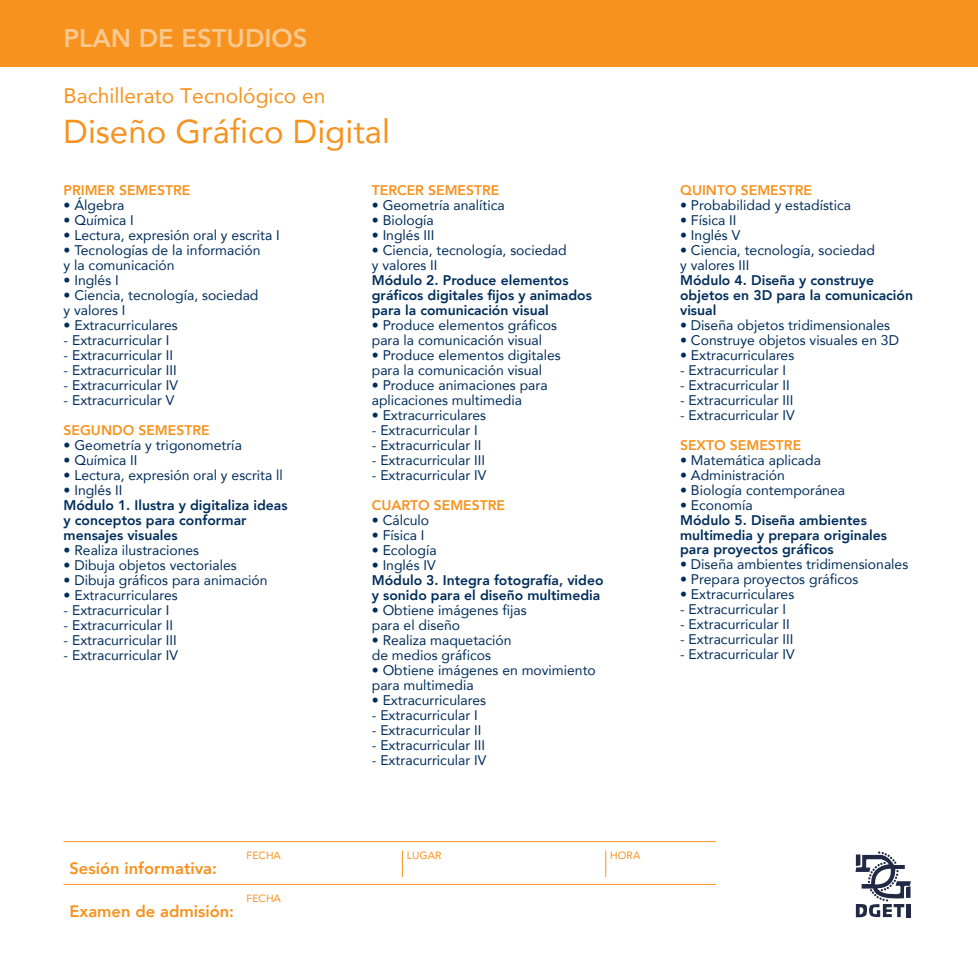
<style>
.page{position:relative;width:978px;height:978px;background:#fff}
.page>*{position:absolute;margin:0;border:0;box-sizing:border-box;transform-origin:0 0}
.t1{font:33px "Avenir";color:#f7921e}
.t2{font:800 25.65px "Avenir";color:#fbc88e}
.t3{font:21px "Avenir";color:#f7921e}
.t4{font:800 16.5px "Avenir";color:#f7921e}
.t5{font:13.95px/15px "Avenir";color:#002d5b}
.t6{font:800 13.95px/15px "Avenir";color:#002d5b}
.t7{font:800 13.95px "Avenir";color:#f7921e}
.t8{font:10.5px "Avenir";color:#f7921e}
</style>
<div class="page">
<div style="left:0;top:0;width:978px;height:67px;background:#f7921e"></div>
<hr style="left:64px;top:841px;width:652px;height:1px;background:#f7921e">
<hr style="left:64px;top:884px;width:652px;height:1px;background:#f7921e">
<svg style="left:605px;top:851px;width:1px;height:26px"></svg>
<svg style="left:402px;top:851px;width:1px;height:26px"></svg>
<svg style="left:855px;top:851px;width:56px;height:67px"></svg>
<h2 class="t2" style="left:64px;top:18px;width:246px">PLAN DE ESTUDIOS</h2>
<h3 class="t3" style="left:64px;top:79px;width:263px">Bachillerato Tecnológico en</h3>
<h1 class="t1" style="left:64px;top:105px;width:328px">Diseño Gráfico Digital</h1>
<p class="t7" style="left:64px;top:179px;width:128px">PRIMER SEMESTRE</p>
<p class="t5" style="left:64px;top:197px;width:62px">• Álgebra</p>
<p class="t5" style="left:64px;top:212px;width:72px">• Química I</p>
<p class="t5" style="left:64px;top:227px;width:218px">• Lectura, expresión oral y escrita I</p>
<p class="t5" style="left:64px;top:242px;width:198px">• Tecnologías de la información y la comunicación</p>
<p class="t5" style="left:64px;top:272px;width:57px">• Inglés I</p>
<p class="t5" style="left:64px;top:287px;width:196px">• Ciencia, tecnología, sociedad y valores I</p>
<p class="t5" style="left:64px;top:317px;width:116px">• Extracurriculares</p>
<p class="t5" style="left:64px;top:332px;width:107px">- Extracurricular I</p>
<p class="t5" style="left:64px;top:347px;width:111px">- Extracurricular II</p>
<p class="t5" style="left:64px;top:362px;width:115px">- Extracurricular III</p>
<p class="t5" style="left:64px;top:377px;width:116px">- Extracurricular IV</p>
<p class="t5" style="left:64px;top:392px;width:112px">- Extracurricular V</p>
<p class="t7" style="left:64px;top:419px;width:148px">SEGUNDO SEMESTRE</p>
<p class="t5" style="left:64px;top:437px;width:180px">• Geometría y trigonometría</p>
<p class="t5" style="left:64px;top:452px;width:75px">• Química II</p>
<p class="t5" style="left:64px;top:467px;width:221px">• Lectura, expresión oral y escrita ll</p>
<p class="t5" style="left:64px;top:482px;width:60px">• Inglés II</p>
<p class="t6" style="left:64px;top:497px;width:226px">Módulo 1. Ilustra y digitaliza ideas y conceptos para conformar mensajes visuales</p>
<p class="t5" style="left:64px;top:542px;width:137px">• Realiza ilustraciones</p>
<p class="t5" style="left:64px;top:557px;width:175px">• Dibuja objetos vectoriales</p>
<p class="t5" style="left:64px;top:572px;width:205px">• Dibuja gráficos para animación</p>
<p class="t5" style="left:64px;top:587px;width:116px">• Extracurriculares</p>
<p class="t5" style="left:64px;top:602px;width:107px">- Extracurricular I</p>
<p class="t5" style="left:64px;top:617px;width:111px">- Extracurricular II</p>
<p class="t5" style="left:64px;top:632px;width:115px">- Extracurricular III</p>
<p class="t5" style="left:64px;top:647px;width:116px">- Extracurricular IV</p>
<p class="t7" style="left:372px;top:179px;width:129px">TERCER SEMESTRE</p>
<p class="t5" style="left:372px;top:197px;width:134px">• Geometría analítica</p>
<p class="t5" style="left:372px;top:212px;width:64px">• Biología</p>
<p class="t5" style="left:372px;top:227px;width:64px">• Inglés III</p>
<p class="t5" style="left:372px;top:242px;width:196px">• Ciencia, tecnología, sociedad y valores II</p>
<p class="t6" style="left:372px;top:272px;width:222px">Módulo 2. Produce elementos gráficos digitales fijos y animados para la comunicación visual</p>
<p class="t5" style="left:372px;top:317px;width:187px">• Produce elementos gráficos para la comunicación visual</p>
<p class="t5" style="left:372px;top:347px;width:190px">• Produce elementos digitales para la comunicación visual</p>
<p class="t5" style="left:372px;top:377px;width:177px">• Produce animaciones para aplicaciones multimedia</p>
<p class="t5" style="left:372px;top:407px;width:116px">• Extracurriculares</p>
<p class="t5" style="left:372px;top:422px;width:107px">- Extracurricular I</p>
<p class="t5" style="left:372px;top:437px;width:111px">- Extracurricular II</p>
<p class="t5" style="left:372px;top:452px;width:115px">- Extracurricular III</p>
<p class="t5" style="left:372px;top:467px;width:116px">- Extracurricular IV</p>
<p class="t7" style="left:372px;top:494px;width:135px">CUARTO SEMESTRE</p>
<p class="t5" style="left:372px;top:512px;width:59px">• Cálculo</p>
<p class="t5" style="left:372px;top:527px;width:54px">• Física I</p>
<p class="t5" style="left:372px;top:542px;width:66px">• Ecología</p>
<p class="t5" style="left:372px;top:557px;width:65px">• Inglés IV</p>
<p class="t6" style="left:372px;top:572px;width:233px">Módulo 3. Integra fotografía, video y sonido para el diseño multimedia</p>
<p class="t5" style="left:372px;top:602px;width:156px">• Obtiene imágenes fijas para el diseño</p>
<p class="t5" style="left:372px;top:632px;width:141px">• Realiza maquetación de medios gráficos</p>
<p class="t5" style="left:372px;top:662px;width:226px">• Obtiene imágenes en movimiento para multimedia</p>
<p class="t5" style="left:372px;top:692px;width:116px">• Extracurriculares</p>
<p class="t5" style="left:372px;top:707px;width:107px">- Extracurricular I</p>
<p class="t5" style="left:372px;top:722px;width:111px">- Extracurricular II</p>
<p class="t5" style="left:372px;top:737px;width:115px">- Extracurricular III</p>
<p class="t5" style="left:372px;top:752px;width:116px">- Extracurricular IV</p>
<p class="t4" style="left:69px;top:855px;width:149px">Sesión informativa:</p>
<p class="t4" style="left:69px;top:898px;width:166px">Examen de admisión:</p>
<p class="t8" style="left:247px;top:847px;width:36px">FECHA</p>
<p class="t8" style="left:247px;top:889px;width:36px">FECHA</p>
<p class="t8" style="left:407px;top:847px;width:36px">LUGAR</p>
<p class="t8" style="left:610px;top:847px;width:32px">HORA</p>
<p class="t7" style="left:680px;top:179px;width:133px">QUINTO SEMESTRE</p>
<p class="t5" style="left:680px;top:197px;width:173px">• Probabilidad y estadística</p>
<p class="t5" style="left:680px;top:212px;width:58px">• Física II</p>
<p class="t5" style="left:680px;top:227px;width:62px">• Inglés V</p>
<p class="t5" style="left:680px;top:242px;width:196px">• Ciencia, tecnología, sociedad y valores III</p>
<p class="t6" style="left:680px;top:272px;width:234px">Módulo 4. Diseña y construye objetos en 3D para la comunicación visual</p>
<p class="t5" style="left:680px;top:317px;width:212px">• Diseña objetos tridimensionales</p>
<p class="t5" style="left:680px;top:332px;width:220px">• Construye objetos visuales en 3D</p>
<p class="t5" style="left:680px;top:347px;width:116px">• Extracurriculares</p>
<p class="t5" style="left:680px;top:362px;width:107px">- Extracurricular I</p>
<p class="t5" style="left:680px;top:377px;width:111px">- Extracurricular II</p>
<p class="t5" style="left:680px;top:392px;width:115px">- Extracurricular III</p>
<p class="t5" style="left:680px;top:407px;width:116px">- Extracurricular IV</p>
<p class="t7" style="left:680px;top:434px;width:123px">SEXTO SEMESTRE</p>
<p class="t5" style="left:680px;top:452px;width:142px">• Matemática aplicada</p>
<p class="t5" style="left:680px;top:467px;width:106px">• Administración</p>
<p class="t5" style="left:680px;top:482px;width:166px">• Biología contemporánea</p>
<p class="t5" style="left:680px;top:497px;width:74px">• Economía</p>
<p class="t6" style="left:680px;top:512px;width:209px">Módulo 5. Diseña ambientes multimedia y prepara originales para proyectos gráficos</p>
<p class="t5" style="left:680px;top:557px;width:230px">• Diseña ambientes tridimensionales</p>
<p class="t5" style="left:680px;top:572px;width:180px">• Prepara proyectos gráficos</p>
<p class="t5" style="left:680px;top:587px;width:116px">• Extracurriculares</p>
<p class="t5" style="left:680px;top:602px;width:107px">- Extracurricular I</p>
<p class="t5" style="left:680px;top:617px;width:111px">- Extracurricular II</p>
<p class="t5" style="left:680px;top:632px;width:115px">- Extracurricular III</p>
<p class="t5" style="left:680px;top:647px;width:116px">- Extracurricular IV</p>
</div>
